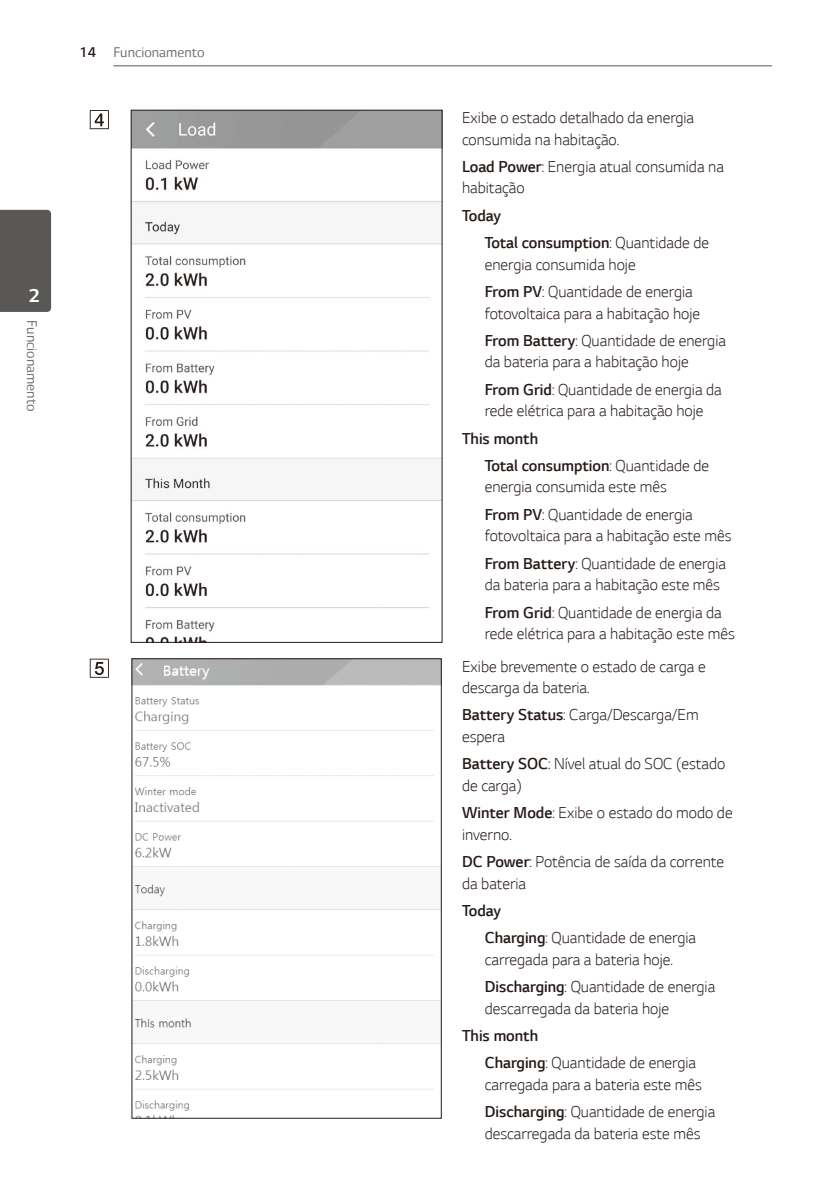
<style>
.page{position:relative;width:840px;height:1191px;background:#fff}
.page>*{position:absolute;margin:0;border:0;box-sizing:border-box;transform-origin:0 0}
.t1{font:700 21px "LG Smart";color:#fff}
.Contents_Text_Sub_Num{font:300 18px/21.6px "LG Smart";color:#231916}
.Content_text_Light{font:300 18px/21.6px "LG Smart";color:#231916}
.Content_text_Light-2{font:300 18px "LG Smart";color:#231916}
.t2{font:16px "LG Smart";color:#727272}
.s1{font-weight:300;color:#231916}
.s2{font-style:inherit}
</style>
<div class="page">
<hr style="left:113px;top:65px;width:658px;height:1px;background:#595857">
<div style="left:0;top:210px;width:51px;height:102px;background:#595857"></div>
<svg style="left:90px;top:110px;width:19px;height:19px"></svg>
<img style="left:133px;top:112px;width:307px;height:528px">
<svg style="left:90px;top:658px;width:19px;height:20px"></svg>
<img style="left:134px;top:660px;width:305px;height:456px">
<p class="t2" style="left:79px;top:43px;width:126px"><span class="s1">14</span> Funcionamento</p>
<p class="t1" style="left:29px;top:284px;width:12px">2</p>
<p class="t2" style="left:41px;top:320px;width:92px;rotate:90deg">Funcionamento</p>
<p class="Content_text_Light" style="left:462px;top:107px;width:233px">Exibe o estado detalhado da energia consumida na habitação.</p>
<p class="Content_text_Light" style="left:462px;top:155px;width:263px"><span class="s2">Load Power</span>: Energia atual consumida na habitação</p>
<p class="Content_text_Light-2" style="left:462px;top:206px;width:40px">Today</p>
<p class="Contents_Text_Sub_Num" style="left:484px;top:232px;width:226px"><span class="s2">Total consumption</span>: Quantidade de energia consumida hoje</p>
<p class="Contents_Text_Sub_Num" style="left:484px;top:281px;width:217px"><span class="s2">From PV</span>: Quantidade de energia fotovoltaica para a habitação hoje</p>
<p class="Contents_Text_Sub_Num" style="left:484px;top:329px;width:242px"><span class="s2">From Battery</span>: Quantidade de energia da bateria para a habitação hoje</p>
<p class="Contents_Text_Sub_Num" style="left:484px;top:378px;width:238px"><span class="s2">From Grid</span>: Quantidade de energia da rede elétrica para a habitação hoje</p>
<p class="Content_text_Light-2" style="left:462px;top:428px;width:78px">This month</p>
<p class="Contents_Text_Sub_Num" style="left:484px;top:454px;width:226px"><span class="s2">Total consumption</span>: Quantidade de energia consumida este mês</p>
<p class="Contents_Text_Sub_Num" style="left:484px;top:503px;width:248px"><span class="s2">From PV</span>: Quantidade de energia fotovoltaica para a habitação este mês</p>
<p class="Contents_Text_Sub_Num" style="left:484px;top:552px;width:242px"><span class="s2">From Battery</span>: Quantidade de energia da bateria para a habitação este mês</p>
<p class="Contents_Text_Sub_Num" style="left:484px;top:601px;width:251px"><span class="s2">From Grid</span>: Quantidade de energia da rede elétrica para a habitação este mês</p>
<p class="Content_text_Light" style="left:462px;top:655px;width:245px">Exibe brevemente o estado de carga e descarga da bateria.</p>
<p class="Content_text_Light" style="left:462px;top:704px;width:238px"><span class="s2">Battery Status</span>: Carga/Descarga/Em espera</p>
<p class="Content_text_Light" style="left:462px;top:753px;width:265px"><span class="s2">Battery SOC</span>: Nível atual do SOC (estado de carga)</p>
<p class="Content_text_Light" style="left:462px;top:802px;width:272px"><span class="s2">Winter Mode</span>: Exibe o estado do modo de inverno.</p>
<p class="Content_text_Light" style="left:462px;top:850px;width:263px"><span class="s2">DC Power</span>: Potência de saída da corrente da bateria</p>
<p class="Content_text_Light-2" style="left:462px;top:900px;width:40px">Today</p>
<p class="Contents_Text_Sub_Num" style="left:484px;top:927px;width:213px"><span class="s2">Charging</span>: Quantidade de energia carregada para a bateria hoje.</p>
<p class="Contents_Text_Sub_Num" style="left:484px;top:975px;width:232px"><span class="s2">Discharging</span>: Quantidade de energia descarregada da bateria hoje</p>
<p class="Content_text_Light-2" style="left:462px;top:1025px;width:78px">This month</p>
<p class="Contents_Text_Sub_Num" style="left:484px;top:1052px;width:218px"><span class="s2">Charging</span>: Quantidade de energia carregada para a bateria este mês</p>
<p class="Contents_Text_Sub_Num" style="left:484px;top:1100px;width:232px"><span class="s2">Discharging</span>: Quantidade de energia descarregada da bateria este mês</p>
</div>
